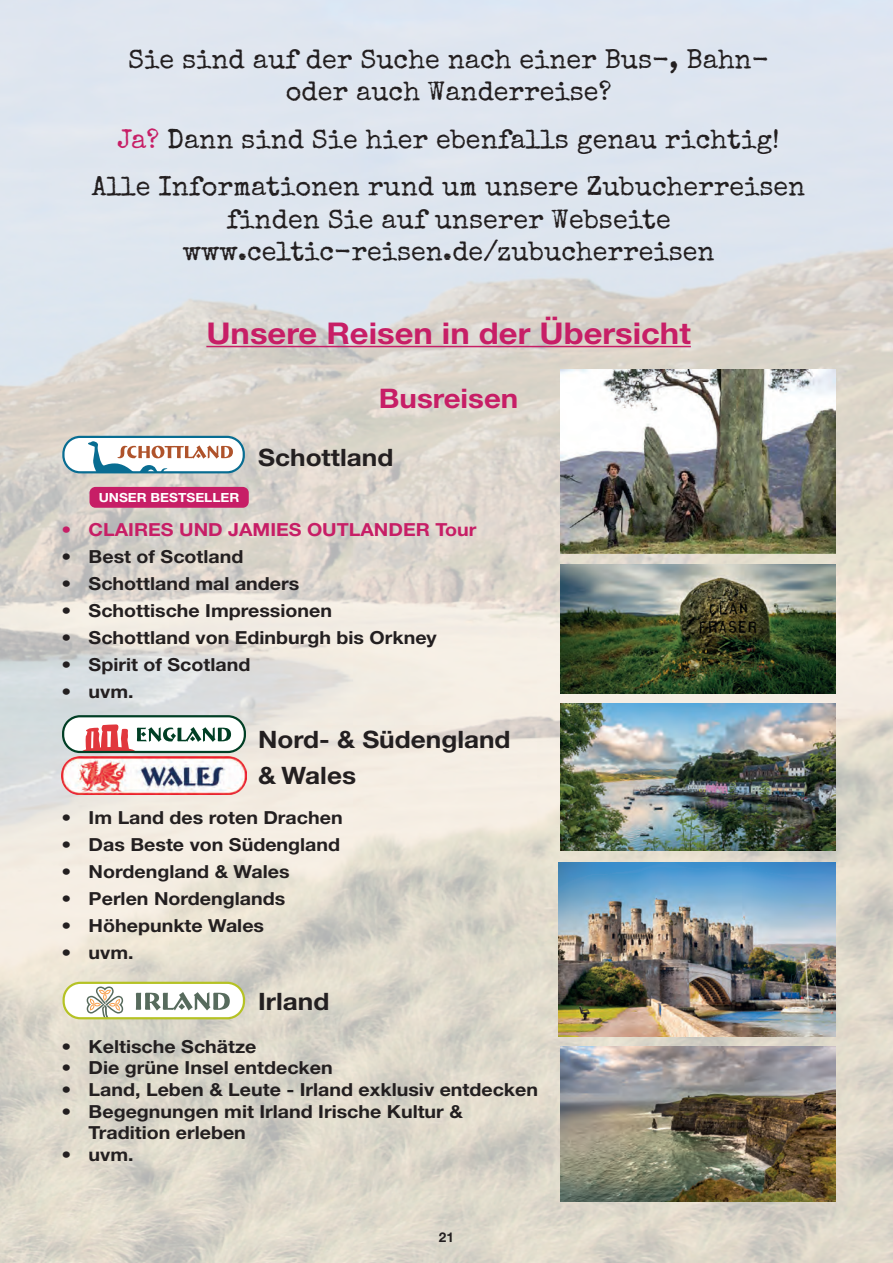
<style>
.page{position:relative;width:893px;height:1263px;background:#fff}
.page>*{position:absolute;margin:0;border:0;box-sizing:border-box;transform-origin:0 0}
.t1{font:700 30px "Helvetica Neue LT Std";color:#c71e66;scale:1.09 1}
.t2{font:27px/32.4px "Special Elite";color:#231f20;text-align:center}
.t3{font:700 27px "Helvetica Neue LT Std";color:#c71e66;scale:1.09 1}
.t4{font:700 24px/36px "Helvetica Neue LT Std";color:#231f20;scale:1.09 1}
.t5{font:700 18px/21.6px "Helvetica Neue LT Std";color:#231f20;scale:1.09 1}
.t6{font:700 18px "Helvetica Neue LT Std";color:#c71e66;scale:1.09 1}
.t7{font:700 13.5px "Helvetica Neue LT Std";color:#231f20}
.t8{font:700 12.6px "Helvetica Neue LT Std";color:#fff;scale:1.09 1}
.s1{color:#c71e66}
</style>
<div class="page">
<img style="left:0;top:0;width:893px;height:1263px">
<hr style="left:206px;top:346px;width:485px;height:1px;background:#c71e66">
<img style="left:560px;top:703px;width:276px;height:148px">
<img style="left:560px;top:369px;width:276px;height:184px">
<img style="left:558px;top:862px;width:278px;height:174px">
<svg style="left:62px;top:436px;width:183px;height:37px"></svg>
<img style="left:62px;top:756px;width:184px;height:38px">
<img style="left:560px;top:1046px;width:276px;height:155px">
<svg style="left:63px;top:982px;width:182px;height:37px"></svg>
<svg style="left:62px;top:715px;width:184px;height:38px"></svg>
<hr style="left:80px;top:751px;width:149px;height:1px;background:#003f25">
<img style="left:560px;top:564px;width:276px;height:130px">
<div style="left:90px;top:487px;width:159px;height:21px;background:#c71e66;border-radius:6px"></div>
<h2 class="t2" style="left:128px;top:43px;width:642px">Sie sind auf der Suche nach einer Bus-, Bahn&shy;oder auch Wanderreise?</h2>
<h2 class="t2" style="left:92px;top:115px;width:715px;line-height:47.4px"><span class="s1">Ja?</span> Dann sind Sie hier ebenfalls genau richtig!<br>Alle Informationen rund um unsere Zubucherreisen</h2>
<h2 class="t2" style="left:183px;top:203px;width:533px">finden Sie auf unserer Webseite www.celtic-reisen.de/zubucherreisen</h2>
<h1 class="t1" style="left:206px;top:314px;width:446px">Unsere Reisen in der Übersicht</h1>
<p class="t8" style="left:99px;top:489px;width:131px">UNSER BESTSELLER</p>
<h2 class="t3" style="left:379px;top:382px;width:130px">Busreisen</h2>
<h3 class="t4" style="left:258px;top:439px;width:126px">Schottland</h3>
<p class="t6" style="left:62px;top:519px;width:382px">• CLAIRES UND JAMIES OUTLANDER Tour</p>
<p class="t5" style="left:62px;top:545px;width:168px">• Best of Scotland</p>
<p class="t5" style="left:62px;top:572px;width:220px">• Schottland mal anders</p>
<p class="t5" style="left:62px;top:599px;width:250px">• Schottische Impressionen</p>
<p class="t5" style="left:62px;top:626px;width:346px">• Schottland von Edinburgh bis Orkney</p>
<p class="t5" style="left:62px;top:653px;width:175px">• Spirit of Scotland</p>
<p class="t5" style="left:62px;top:680px;width:68px">• uvm.</p>
<h3 class="t4" style="left:258px;top:721px;width:233px">Nord- &amp; Südengland &amp; Wales</h3>
<p class="t5" style="left:62px;top:806px;width:259px">• Im Land des roten Drachen</p>
<p class="t5" style="left:62px;top:833px;width:257px">• Das Beste von Südengland</p>
<p class="t5" style="left:62px;top:860px;width:211px">• Nordengland &amp; Wales</p>
<p class="t5" style="left:62px;top:887px;width:207px">• Perlen Nordenglands</p>
<p class="t5" style="left:62px;top:914px;width:187px">• Höhepunkte Wales</p>
<p class="t5" style="left:62px;top:941px;width:68px">• uvm.</p>
<h3 class="t4" style="left:258px;top:982px;width:67px">Irland</h3>
<p class="t5" style="left:62px;top:1035px;width:180px">• Keltische Schätze</p>
<p class="t5" style="left:62px;top:1057px;width:250px">• Die grüne Insel entdecken</p>
<p class="t5" style="left:62px;top:1078px;width:439px">• Land, Leben &amp; Leute - Irland exklusiv entdecken</p>
<p class="t5" style="left:89px;top:1100px;width:345px;text-indent:-27px">• Begegnungen mit Irland Irische Kultur &amp;<br>Tradition erleben</p>
<p class="t5" style="left:62px;top:1143px;width:68px">• uvm.</p>
<p class="t7" style="left:439px;top:1228px;width:17px">21</p>
</div>
